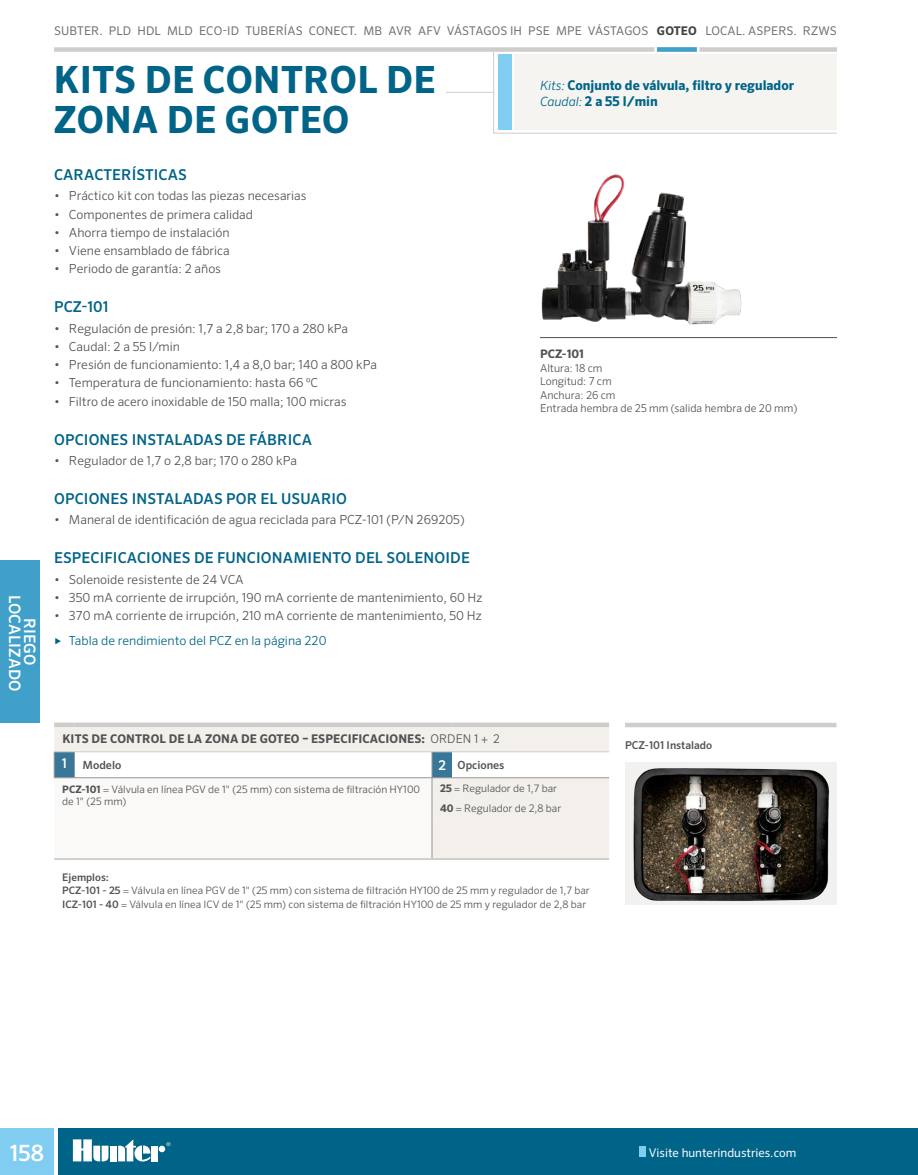
<style>
.page{position:relative;width:918px;height:1175px;background:#fff}
.page>*{position:absolute;margin:0;border:0;box-sizing:border-box;transform-origin:0 0}
.t1{font:700 37.5px/40.5px "Sero Pro";letter-spacing:.01em;color:#006488}
.t2{font:500 22.5px "Sero Pro";color:#fff}
.t3{font:500 15.75px/15px "Sero Pro";letter-spacing:.01em;color:#fff;text-align:center}
.t4{font:500 15px "Sero Pro";letter-spacing:.01em;color:#006488}
.t5{font:700 13.5px/16.5px "Sero Pro";color:#006488}
.t6{font:300 12.45px "Sero Pro";color:#515254}
.t7{font:300 12.45px "Sero Pro";color:#006488}
.t8{font:12px "Sero Pro";letter-spacing:.01em;color:#6d6e71}
.t9{font:700 12px "Sero Pro";letter-spacing:.01em;color:#515254}
.t10{font:12px "Sero Pro";color:#fff}
.t11{font:700 11.7px "Sero Pro";color:#515254}
.t12{font:500 11.25px "Sero Pro";color:#515254}
.t13{font:300 10.8px/13.5px "Sero Pro";color:#515254}
.t14{font:500 10.8px "Sero Pro";color:#515254}
.t15{font:300 10.5px "Sero Pro";color:#515254}
.t16{font:500 10.5px "Sero Pro";color:#515254}
.t17{font:300 10.35px/12.6px "Sero Pro";color:#515254}
.s1{font-weight:700;color:#414042}
.s2{font-weight:300;font-style:italic;font-size:12.75px}
.s3{font-weight:300}
.s4{font-size:13.5px;color:#fff}
.s5{font-weight:700}
.s6{font-weight:700;font-size:10.5px}
.s7{font-weight:500}
</style>
<div class="page">
<div style="left:58px;top:1127px;width:860px;height:47px;background:#006488"></div>
<div style="left:0;top:1127px;width:54px;height:47px;background:#81cdf2"></div>
<svg style="left:166px;top:1142px;width:4px;height:4px"></svg>
<div style="left:110px;top:1145px;width:7px;height:16px;background:#fff"></div>
<div style="left:159px;top:1145px;width:6px;height:7px;background:#fff;border-radius:50%"></div>
<div style="left:151px;top:1145px;width:7px;height:16px;background:#fff"></div>
<svg style="left:118px;top:1139px;width:33px;height:22px"></svg>
<svg style="left:73px;top:1139px;width:35px;height:22px"></svg>
<div style="left:640px;top:1146px;width:6px;height:10px;background:#81cdf2"></div>
<div style="left:54px;top:47px;width:783px;height:5px;background:#cfcdcb"></div>
<hr style="left:54px;top:92px;width:439px;height:1px;background:#cfcdcb">
<div style="left:0;top:560px;width:40px;height:162px;background:#41a0c9"></div>
<div style="left:54px;top:59px;width:392px;height:74px;background:#fff"></div>
<hr style="left:540px;top:337px;width:297px;height:1px;background:#515254">
<div style="left:625px;top:722px;width:212px;height:5px;background:#cfcdcb"></div>
<img style="left:625px;top:762px;width:212px;height:143px">
<img style="left:541px;top:174px;width:201px;height:151px">
<div style="left:54px;top:727px;width:555px;height:131px;background:#f3f0ec"></div>
<div style="left:452px;top:752px;width:157px;height:25px;background:#fff"></div>
<hr style="left:452px;top:797px;width:157px;height:2px;background:#f3f0ec">
<hr style="left:452px;top:817px;width:157px;height:2px;background:#f3f0ec">
<hr style="left:452px;top:838px;width:157px;height:1px;background:#f3f0ec">
<hr style="left:54px;top:858px;width:20px;height:2px;background:#cfcdcb">
<hr style="left:74px;top:858px;width:358px;height:2px;background:#cfcdcb">
<hr style="left:432px;top:858px;width:20px;height:2px;background:#cfcdcb">
<hr style="left:452px;top:858px;width:157px;height:2px;background:#cfcdcb">
<div style="left:54px;top:722px;width:20px;height:5px;background:#cfcdcb"></div>
<div style="left:74px;top:722px;width:358px;height:5px;background:#cfcdcb"></div>
<div style="left:432px;top:722px;width:20px;height:5px;background:#cfcdcb"></div>
<div style="left:452px;top:722px;width:157px;height:5px;background:#cfcdcb"></div>
<hr style="left:452px;top:751px;width:157px;height:1px;background:#cfcdcb">
<hr style="left:452px;top:777px;width:157px;height:1px;background:#939598">
<svg style="left:54px;top:751px;width:398px;height:108px"></svg>
<svg style="left:493px;top:47px;width:344px;height:87px"></svg>
<p class="t8" style="left:54px;top:23px;width:784px">SUBTER. PLD HDL MLD ECO-ID TUBERÍAS CONECT. MB AVR AFV VÁSTAGOS IH PSE MPE VÁSTAGOS <span class="s1">GOTEO</span> LOCAL. ASPERS. RZWS</p>
<p class="t3" style="left:37px;top:595px;width:98px;rotate:90deg">RIEGO<br>LOCALIZADO</p>
<h1 class="t1" style="left:54px;top:60px;width:383px">KITS DE CONTROL DE<br>ZONA DE GOTEO</h1>
<p class="t4" style="left:54px;top:166px;width:134px">CARACTERÍSTICAS</p>
<p class="t6" style="left:54px;top:188px;width:254px">• Práctico kit con todas las piezas necesarias</p>
<p class="t6" style="left:54px;top:207px;width:201px">• Componentes de primera calidad</p>
<p class="t6" style="left:54px;top:225px;width:177px">• Ahorra tiempo de instalación</p>
<p class="t6" style="left:54px;top:243px;width:177px">• Viene ensamblado de fábrica</p>
<p class="t6" style="left:54px;top:261px;width:168px">• Periodo de garantía: 2 años</p>
<p class="t4" style="left:54px;top:298px;width:56px">PCZ-101</p>
<p class="t6" style="left:54px;top:321px;width:296px">• Regulación de presión: 1,7 a 2,8 bar; 170 a 280 kPa</p>
<p class="t6" style="left:54px;top:339px;width:127px">• Caudal: 2 a 55 l/min</p>
<p class="t6" style="left:54px;top:357px;width:325px">• Presión de funcionamiento: 1,4 a 8,0 bar; 140 a 800 kPa</p>
<p class="t6" style="left:54px;top:376px;width:266px">• Temperatura de funcionamiento: hasta 66 ºC</p>
<p class="t6" style="left:54px;top:394px;width:294px">• Filtro de acero inoxidable de 150 malla; 100 micras</p>
<p class="t4" style="left:54px;top:430px;width:259px">OPCIONES INSTALADAS DE FÁBRICA</p>
<p class="t6" style="left:54px;top:453px;width:245px">• Regulador de 1,7 o 2,8 bar; 170 o 280 kPa</p>
<p class="t4" style="left:54px;top:489px;width:295px">OPCIONES INSTALADAS POR EL USUARIO</p>
<p class="t6" style="left:54px;top:512px;width:412px">• Maneral de identificación de agua reciclada para PCZ-101 (P/N 269205)</p>
<p class="t4" style="left:54px;top:549px;width:417px">ESPECIFICACIONES DE FUNCIONAMIENTO DEL SOLENOIDE</p>
<p class="t6" style="left:54px;top:572px;width:191px">• Solenoide resistente de 24 VCA</p>
<p class="t6" style="left:54px;top:590px;width:430px">• 350 mA corriente de irrupción, 190 mA corriente de mantenimiento, 60 Hz</p>
<p class="t6" style="left:54px;top:608px;width:429px">• 370 mA corriente de irrupción, 210 mA corriente de mantenimiento, 50 Hz</p>
<p class="t7" style="left:54px;top:633px;width:274px">► Tabla de rendimiento del PCZ en la página 220</p>
<p class="t5" style="left:540px;top:77px;width:256px"><span class="s2">Kits:</span> Conjunto de válvula, filtro y regulador<br><span class="s2">Caudal:</span> 2 a 55 l/min</p>
<p class="t11" style="left:540px;top:347px;width:46px">PCZ-101</p>
<p class="t13" style="left:540px;top:361px;width:259px">Altura: 18 cm<br>Longitud: 7 cm<br>Anchura: 26 cm<br>Entrada hembra de 25 mm (salida hembra de 20 mm)</p>
<p class="t9" style="left:62px;top:731px;width:439px">KITS DE CONTROL DE LA ZONA DE GOTEO – ESPECIFICACIONES: <span class="s3">ORDEN 1 + 2</span></p>
<p class="t12" style="left:62px;top:758px;width:61px"><span class="s4">1</span> Modelo</p>
<p class="t12" style="left:438px;top:758px;width:68px"><span class="s4">2</span> Opciones</p>
<p class="t17" style="left:62px;top:782px;width:359px"><span class="s5">PCZ-101</span> = Válvula en línea PGV de 1" (25 mm) con sistema de filtración HY100 de 1" (25 mm)</p>
<p class="t17" style="left:440px;top:782px;width:118px"><span class="s6">25</span> = Regulador de 1,7 bar</p>
<p class="t15" style="left:440px;top:802px;width:123px"><span class="s5">40</span> = Regulador de 2,8 bar</p>
<p class="t14" style="left:625px;top:738px;width:89px">PCZ-101 Instalado</p>
<p class="t16" style="left:62px;top:870px;width:48px">Ejemplos:</p>
<p class="t17" style="left:62px;top:883px;width:529px;line-height:13.5px"><span class="s7">PCZ-101 - 25</span> = Válvula en línea PGV de 1" (25 mm) con sistema de filtración HY100 de 25 mm y regulador de 1,7 bar<br><span class="s7">ICZ-101 - 40</span> = Válvula en línea ICV de 1" (25 mm) con sistema de filtración HY100 de 25 mm y regulador de 2,8 bar</p>
<h2 class="t2" style="left:10px;top:1139px;width:36px">158</h2>
<p class="t10" style="left:649px;top:1145px;width:149px">Visite hunterindustries.com</p>
</div>
